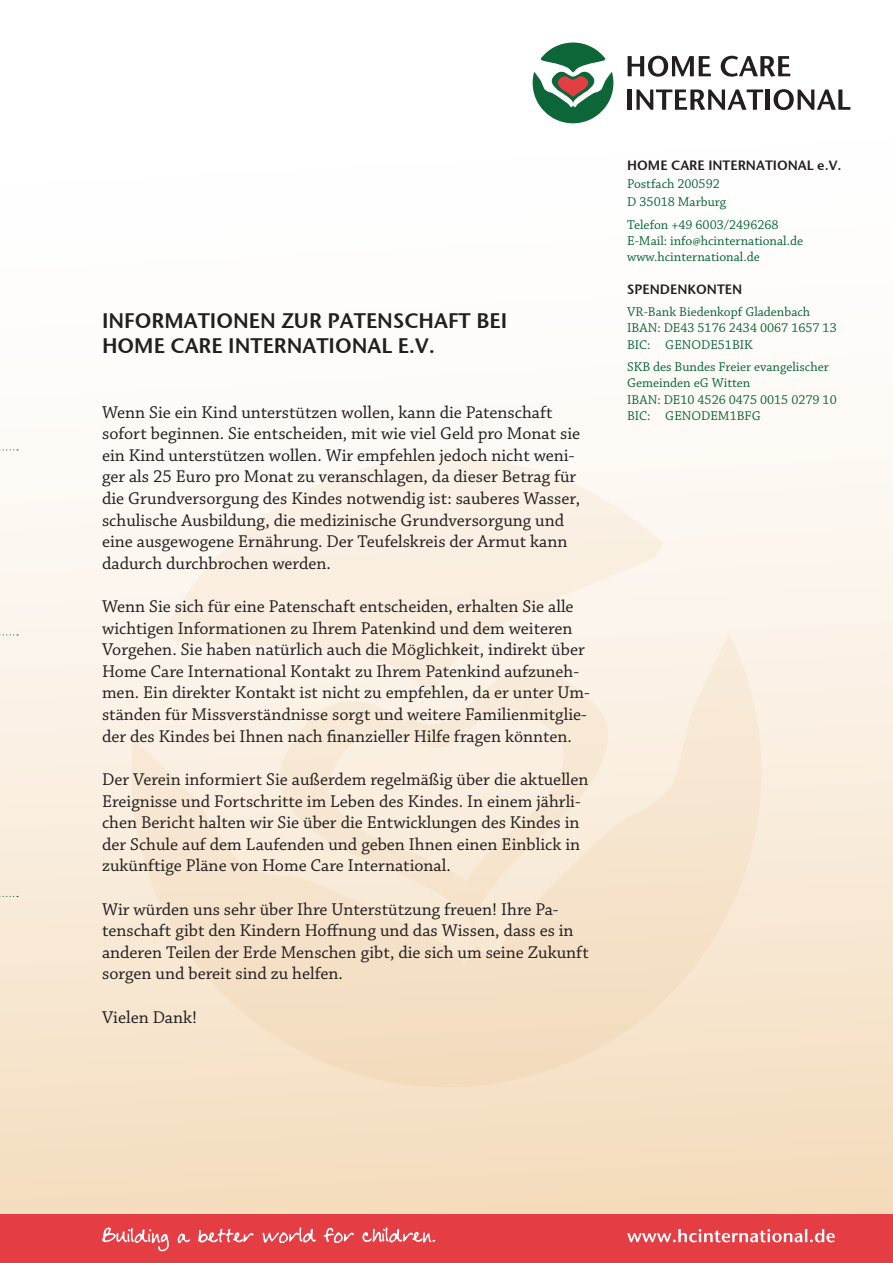
<style>
.page{position:relative;width:893px;height:1263px;background:#fff}
.page>*{position:absolute;margin:0;border:0;box-sizing:border-box;transform-origin:0 0}
.t1{font:21px/25.2px "Stone Sans Sem ITCTT Semi";color:#231f20}
.t2{font:18px/21.6px "Chaparral Pro";color:#231f20}
.t3{font:13.5px/16.2px "Chaparral Pro";color:#0c6638}
.t4{font:13.5px "Stone Sans Sem ITCTT Semi";color:#231f20}
</style>
<div class="page">
<div style="left:0;top:0;width:893px;height:1263px;background:linear-gradient(to bottom,#fff,#f5ddc0)"></div>
<svg style="left:165px;top:444px;width:498px;height:189px;fill:#faf0e3"></svg>
<svg style="left:130px;top:633px;width:657px;height:480px;background:#f7e6d1"></svg>
<svg style="left:317px;top:684px;width:266px;height:198px;background:#f8ebdb"></svg>
<div style="left:0;top:1215px;width:893px;height:48px;background:#e43e44"></div>
<svg style="left:627px;top:1229px;width:208px;height:13px"></svg>
<svg style="left:533px;top:43px;width:80px;height:80px"></svg>
<hr style="left:628px;top:90px;width:4px;height:20px;background:#231f20">
<svg style="left:628px;top:56px;width:83px;height:21px"></svg>
<svg style="left:721px;top:56px;width:69px;height:21px"></svg>
<svg style="left:636px;top:90px;width:127px;height:20px"></svg>
<hr style="left:766px;top:90px;width:4px;height:20px;background:#231f20">
<svg style="left:774px;top:89px;width:76px;height:21px"></svg>
<svg style="left:102px;top:1227px;width:67px;height:24px"></svg>
<svg style="left:178px;top:1233px;width:12px;height:10px"></svg>
<svg style="left:198px;top:1229px;width:55px;height:13px"></svg>
<svg style="left:263px;top:1227px;width:53px;height:16px"></svg>
<svg style="left:324px;top:1228px;width:30px;height:15px"></svg>
<svg style="left:362px;top:1227px;width:73px;height:15px"></svg>
<svg style="left:0;top:449px;width:18px;height:1px"></svg>
<svg style="left:0;top:634px;width:18px;height:1px"></svg>
<svg style="left:0;top:896px;width:18px;height:1px"></svg>
<p class="t1" style="left:102px;top:306px;width:407px">INFORMATIONEN ZUR PATENSCHAFT BEI<br>HOME CARE INTERNATIONAL e.V.</p>
<p class="t2" style="left:102px;top:402px;width:480px">Wenn Sie ein Kind unterstützen wollen, kann die Patenschaft sofort beginnen. Sie entscheiden, mit wie viel Geld pro Monat sie ein Kind unterstützen wollen. Wir empfehlen jedoch nicht weni&shy;ger als 25 Euro pro Monat zu veranschlagen, da dieser Betrag für die Grundversorgung des Kindes notwendig ist: sauberes Wasser, schulische Ausbildung, die medizinische Grundversorgung und eine ausgewogene Ernährung. Der Teufelskreis der Armut kann dadurch durchbrochen werden.</p>
<p class="t2" style="left:102px;top:596px;width:489px">Wenn Sie sich für eine Patenschaft entscheiden, erhalten Sie alle wichtigen Informationen zu Ihrem Patenkind und dem weiteren Vorgehen. Sie haben natürlich auch die Möglichkeit, indirekt über Home Care International Kontakt zu Ihrem Patenkind aufzuneh&shy;men. Ein direkter Kontakt ist nicht zu empfehlen, da er unter Um&shy;ständen für Missverständnisse sorgt und weitere Familienmitglie&shy;der des Kindes bei Ihnen nach finanzieller Hilfe fragen könnten.</p>
<p class="t2" style="left:102px;top:769px;width:488px">Der Verein informiert Sie außerdem regelmäßig über die aktuellen Ereignisse und Fortschritte im Leben des Kindes. In einem jährli&shy;chen Bericht halten wir Sie über die Entwicklungen des Kindes in der Schule auf dem Laufenden und geben Ihnen einen Einblick in zukünftige Pläne von Home Care International.</p>
<p class="t2" style="left:102px;top:899px;width:488px">Wir würden uns sehr über Ihre Unterstützung freuen! Ihre Pa&shy;tenschaft gibt den Kindern Hoffnung und das Wissen, dass es in anderen Teilen der Erde Menschen gibt, die sich um seine Zukunft sorgen und bereit sind zu helfen.</p>
<p class="t2" style="left:102px;top:1007px;width:97px">Vielen Dank!</p>
<p class="t4" style="left:627px;top:154px;width:216px">HOME CARE INTERNATIONAL e.V.</p>
<p class="t3" style="left:627px;top:176px;width:100px;line-height:18px">Postfach 200592<br>D 35018 Marburg</p>
<p class="t3" style="left:627px;top:217px;width:177px">Telefon +49 6003/2496268<br>E-Mail: info@hcinternational.de www.hcinternational.de</p>
<p class="t4" style="left:627px;top:278px;width:117px">SPENDENKONTEN</p>
<p class="t3" style="left:627px;top:304px;width:211px">VR-Bank Biedenkopf Gladenbach<br>IBAN: DE43 5176 2434 0067 1657 13<br>BIC: GENODE51BIK</p>
<p class="t3" style="left:627px;top:359px;width:211px">SKB des Bundes Freier evangelischer<br>Gemeinden eG Witten<br>IBAN: DE10 4526 0475 0015 0279 10<br>BIC: GENODEM1BFG</p>
</div>
